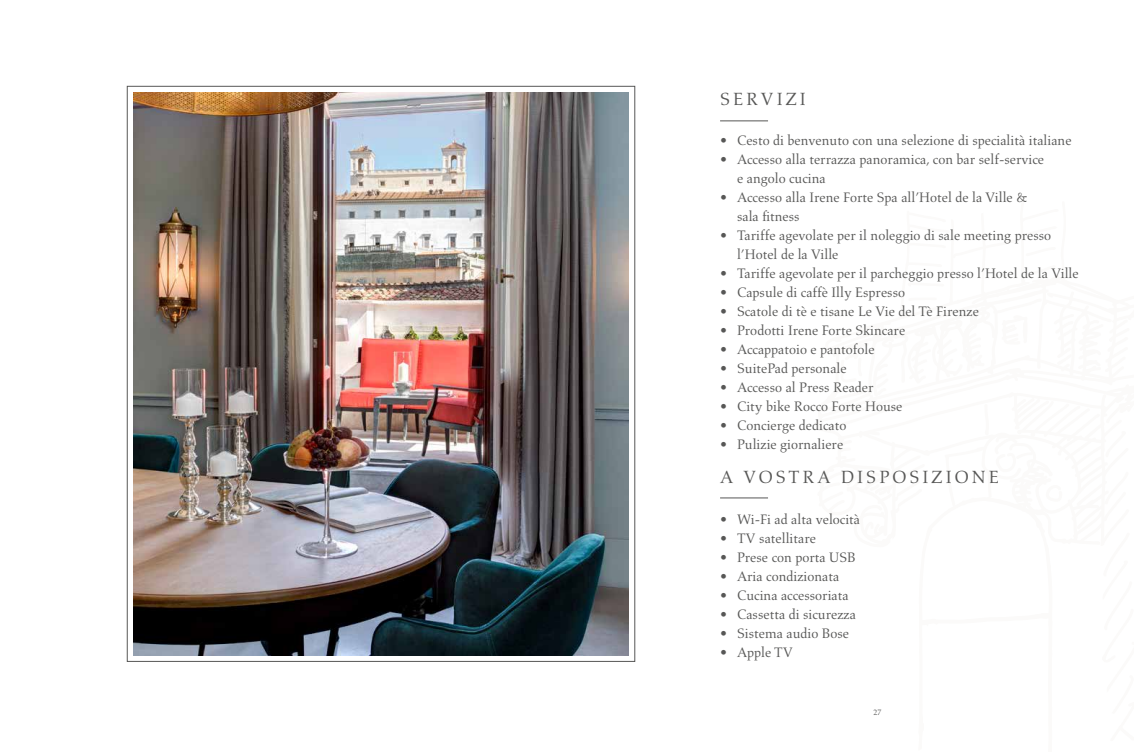
<style>
.page{position:relative;width:1134px;height:752px;background:#fff}
.page>*{position:absolute;margin:0;border:0;box-sizing:border-box;transform-origin:0 0}
.t1{font:18px "Aldus LT Std";letter-spacing:.17em;color:#575756}
.t2{font:14px/19px "Aldus LT Std";color:#575756}
.t3{font:8px "Aldus LT Std";color:#575756}
</style>
<div class="page">
<img style="left:133px;top:92px;width:496px;height:563px">
<hr style="left:720px;top:120px;width:48px;height:1px;background:#575756">
<hr style="left:720px;top:497px;width:48px;height:1px;background:#575756">
<p class="t1" style="left:720px;top:89px;width:87px">SERVIZI</p>
<p class="t2" style="left:720px;top:131px;width:353px">• Cesto di benvenuto con una selezione di specialità italiane</p>
<p class="t2" style="left:737px;top:150px;width:309px;text-indent:-17px">• Accesso alla terrazza panoramica, con bar self-service e angolo cucina</p>
<p class="t2" style="left:737px;top:188px;width:292px;text-indent:-17px">• Accesso alla Irene Forte Spa all’Hotel de la Ville &amp; sala fitness</p>
<p class="t2" style="left:737px;top:226px;width:316px;text-indent:-17px">• Tariffe agevolate per il noleggio di sale meeting presso l’Hotel de la Ville</p>
<p class="t2" style="left:720px;top:264px;width:360px">• Tariffe agevolate per il parcheggio presso l’Hotel de la Ville</p>
<p class="t2" style="left:720px;top:283px;width:187px">• Capsule di caffè Illy Espresso</p>
<p class="t2" style="left:720px;top:302px;width:260px">• Scatole di tè e tisane Le Vie del Tè Firenze</p>
<p class="t2" style="left:720px;top:321px;width:187px">• Prodotti Irene Forte Skincare</p>
<p class="t2" style="left:720px;top:340px;width:156px">• Accappatoio e pantofole</p>
<p class="t2" style="left:720px;top:359px;width:128px">• SuitePad personale</p>
<p class="t2" style="left:720px;top:378px;width:155px">• Accesso al Press Reader</p>
<p class="t2" style="left:720px;top:397px;width:184px">• City bike Rocco Forte House</p>
<p class="t2" style="left:720px;top:416px;width:128px">• Concierge dedicato</p>
<p class="t2" style="left:720px;top:435px;width:125px">• Pulizie giornaliere</p>
<p class="t1" style="left:720px;top:467px;width:280px">A VOSTRA DISPOSIZIONE</p>
<p class="t2" style="left:720px;top:509px;width:142px">• Wi-Fi ad alta velocità</p>
<p class="t2" style="left:720px;top:528px;width:97px">• TV satellitare</p>
<p class="t2" style="left:720px;top:547px;width:137px">• Prese con porta USB</p>
<p class="t2" style="left:720px;top:566px;width:121px">• Aria condizionata</p>
<p class="t2" style="left:720px;top:585px;width:130px">• Cucina accessoriata</p>
<p class="t2" style="left:720px;top:604px;width:137px">• Cassetta di sicurezza</p>
<p class="t2" style="left:720px;top:623px;width:130px">• Sistema audio Bose</p>
<p class="t2" style="left:720px;top:642px;width:74px">• Apple TV</p>
<p class="t3" style="left:873px;top:707px;width:9px">27</p>
</div>
